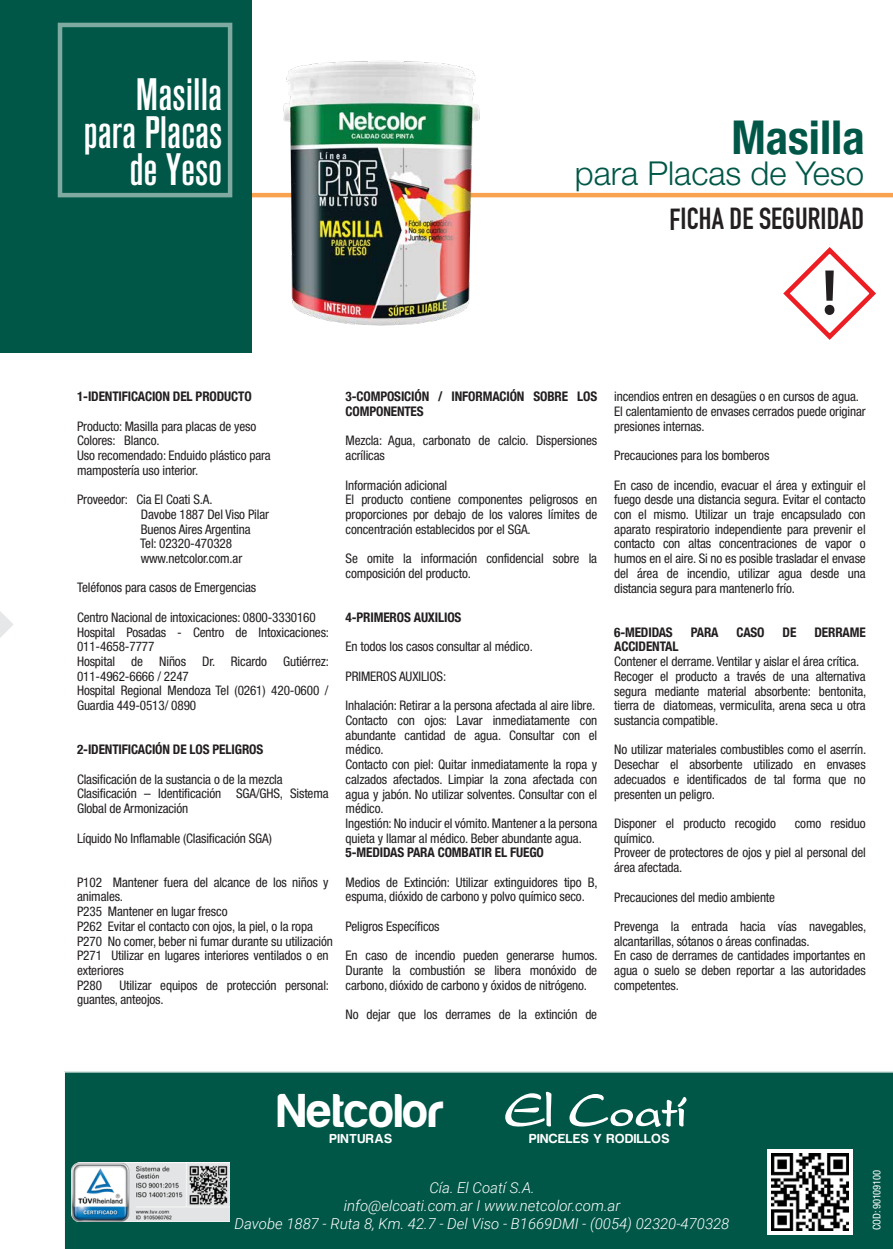
<style>
.page{position:relative;width:893px;height:1249px;background:#fff}
.page>*{position:absolute;margin:0;border:0;box-sizing:border-box;transform-origin:0 0}
.t1{font:600 64.8px "Myriad Pro";color:#231f20}
.t2{font:700 49.05px "Harabara";letter-spacing:.02em;color:#fff}
.t3{font:700 condensed 46.5px "Helvetica Neue LT Com";color:#005747}
.t4{font:500 condensed 45px/37.5px "Akzidenz Grotesk Std";color:#fff;text-align:right}
.t5{font:300 33px "Helvetica Neue";color:#005747}
.t6{font:30px "DIN Engschrift Std";letter-spacing:-.005em;color:#231f20}
.t7{font:italic 300 15px/18px "Roboto";color:#fff;text-align:center}
.t8{font:700 13.5px "Harabara";letter-spacing:.06em;color:#fff}
.t9{font:condensed 13.2px/14.7px "Helvetica Neue";letter-spacing:-.01em;color:#231f20}
.t10{font:700 condensed 13.2px/14.7px "Helvetica Neue LT Com";letter-spacing:-.01em;color:#231f20}
.t11{font:condensed 10.5px "Helvetica Neue";letter-spacing:-.02em;color:#fff}
</style>
<div class="page">
<hr style="left:251px;top:193px;width:642px;height:4px;background:#f9a350">
<div style="left:0;top:0;width:251px;height:352px;background:#005747"></div>
<div style="left:64px;top:1071px;width:829px;height:177px;background:#005747"></div>
<svg style="left:505px;top:1091px;width:46px;height:35px"></svg>
<svg style="left:569px;top:1093px;width:118px;height:33px"></svg>
<svg style="left:0;top:611px;width:13px;height:27px"></svg>
<div style="left:767px;top:1149px;width:85px;height:85px;background:#fff"></div>
<img style="left:771px;top:1153px;width:77px;height:77px">
<img style="left:71px;top:1162px;width:158px;height:58px">
<img style="left:273px;top:61px;width:215px;height:265px">
<svg style="left:783px;top:247px;width:93px;height:93px"></svg>
<h3 class="t4" style="left:84px;top:75px;width:140px">Masilla para Placas de Yeso</h3>
<h3 class="t3" style="left:731px;top:110px;width:135px">Masilla</h3>
<h3 class="t5" style="left:575px;top:153px;width:291px">para Placas de Yeso</h3>
<h3 class="t6" style="left:669px;top:201px;width:196px">FICHA DE SEGURIDAD</h3>
<h1 class="t1" style="left:821px;top:256px;width:18px">!</h1>
<p class="t10" style="left:77px;top:389px;width:176px">1-IDENTIFICACION DEL PRODUCTO</p>
<p class="t9" style="left:77px;top:418px;width:195px">Producto: Masilla para placas de yeso<br>Colores: Blanco.<br>Uso recomendado: Enduido plástico para mampostería uso interior.</p>
<p class="t9" style="left:140px;top:492px;width:130px;text-indent:-63px">Proveedor: Cia El Coati S.A.<br>Davobe 1887 Del Viso Pilar<br>Buenos Aires Argentina<br>Tel: 02320-470328 www.netcolor.com.ar</p>
<p class="t9" style="left:77px;top:580px;width:181px">Teléfonos para casos de Emergencias</p>
<p class="t9" style="left:77px;top:609px;width:254px">Centro Nacional de intoxicaciones: 0800-3330160<br>Hospital Posadas - Centro de Intoxicaciones:<br>011-4658-7777<br>Hospital de Niños Dr. Ricardo Gutiérrez:<br>011-4962-6666 / 2247<br>Hospital Regional Mendoza Tel (0261) 420-0600 / Guardia 449-0513/ 0890</p>
<p class="t10" style="left:77px;top:742px;width:188px">2-IDENTIFICACIÓN DE LOS PELIGROS</p>
<p class="t9" style="left:77px;top:771px;width:253px">Clasificación de la sustancia o de la mezcla<br>Clasificación – Identificación SGA/GHS, Sistema<br>Global de Armonización</p>
<p class="t9" style="left:77px;top:830px;width:196px">Líquido No Inflamable (Clasificación SGA)</p>
<p class="t9" style="left:77px;top:874px;width:257px">P102 Mantener fuera del alcance de los niños y animales.<br>P235 Mantener en lugar fresco<br>P262 Evitar el contacto con ojos, la piel, o la ropa<br>P270 No comer, beber ni fumar durante su utilización<br>P271 Utilizar en lugares interiores ventilados o en exteriores<br>P280</p>
<p class="t9" style="left:77px;top:977px;width:254px;text-indent:42px">Utilizar equipos de protección personal: guantes, anteojos.</p>
<p class="t10" style="left:346px;top:389px;width:253px">3-COMPOSICIÓN / INFORMACIÓN SOBRE LOS<br>COMPONENTES</p>
<p class="t9" style="left:346px;top:433px;width:253px">Mezcla: Agua, carbonato de calcio. Dispersiones acrílicas</p>
<p class="t9" style="left:346px;top:477px;width:253px">Información adicional<br>El producto contiene componentes peligrosos en proporciones por debajo de los valores límites de concentración establecidos por el SGA.</p>
<p class="t9" style="left:346px;top:551px;width:253px">Se omite la información confidencial sobre la composición del producto.</p>
<p class="t10" style="left:346px;top:610px;width:117px">4-PRIMEROS AUXILIOS</p>
<p class="t9" style="left:346px;top:639px;width:189px">En todos los casos consultar al médico.</p>
<p class="t9" style="left:346px;top:668px;width:102px">PRIMEROS AUXILIOS:</p>
<p class="t9" style="left:346px;top:698px;width:253px">Inhalación: Retirar a la persona afectada al aire libre.<br>Contacto con ojos: Lavar inmediatamente con abundante cantidad de agua. Consultar con el médico.<br>Contacto con piel: Quitar inmediatamente la ropa y calzados afectados. Limpiar la zona afectada con agua y jabón. No utilizar solventes. Consultar con el médico.<br>Ingestión: No inducir el vómito. Mantener a la persona quieta y llamar al médico. Beber abundante agua.</p>
<p class="t10" style="left:346px;top:845px;width:200px">5-MEDIDAS PARA COMBATIR EL FUEGO</p>
<p class="t9" style="left:346px;top:874px;width:254px">Medios de Extinción: Utilizar extinguidores tipo B, espuma, dióxido de carbono y polvo químico seco.</p>
<p class="t9" style="left:346px;top:918px;width:96px">Peligros Específicos</p>
<p class="t9" style="left:346px;top:948px;width:254px;text-align:justify">En caso de incendio pueden generarse humos.<br>Durante la combustión se libera monóxido de carbono, dióxido de carbono y óxidos de nitrógeno.</p>
<p class="t9" style="left:346px;top:1006px;width:253px">No dejar que los derrames de la extinción de</p>
<p class="t9" style="left:614px;top:389px;width:253px">incendios entren en desagües o en cursos de agua.<br>El calentamiento de envases cerrados puede originar presiones internas.</p>
<p class="t9" style="left:614px;top:448px;width:157px">Precauciones para los bomberos</p>
<p class="t9" style="left:614px;top:477px;width:253px;text-align:justify">En caso de incendio, evacuar el área y extinguir el fuego desde una distancia segura. Evitar el contacto con el mismo. Utilizar un traje encapsulado con aparato respiratorio independiente para prevenir el contacto con altas concentraciones de vapor o humos en el aire. Si no es posible trasladar el envase del área de incendio, utilizar agua desde una distancia segura para mantenerlo frío.</p>
<p class="t10" style="left:614px;top:624px;width:60px">6-MEDIDAS</p>
<p class="t10" style="left:691px;top:624px;width:29px">PARA</p>
<p class="t10" style="left:737px;top:624px;width:29px">CASO</p>
<p class="t10" style="left:783px;top:624px;width:15px">DE</p>
<p class="t10" style="left:814px;top:624px;width:53px">DERRAME</p>
<p class="t10" style="left:614px;top:639px;width:66px">ACCIDENTAL</p>
<p class="t9" style="left:614px;top:654px;width:254px">Contener el derrame. Ventilar y aislar el área crítica.<br>Recoger el producto a través de una alternativa segura mediante material absorbente: bentonita, tierra de diatomeas, vermiculita, arena seca u otra sustancia compatible.</p>
<p class="t9" style="left:614px;top:742px;width:254px;text-align:justify">No utilizar materiales combustibles como el aserrín.<br>Desechar el absorbente utilizado en envases adecuados e identificados de tal forma que no presenten un peligro.</p>
<p class="t9" style="left:614px;top:815px;width:163px">Disponer el producto recogido</p>
<p class="t9" style="left:795px;top:815px;width:72px">como residuo</p>
<p class="t9" style="left:614px;top:830px;width:253px">químico.<br>Proveer de protectores de ojos y piel al personal del área afectada.</p>
<p class="t9" style="left:614px;top:889px;width:162px">Precauciones del medio ambiente</p>
<p class="t9" style="left:614px;top:918px;width:254px">Prevenga la entrada hacia vías navegables, alcantarillas, sótanos o áreas confinadas.<br>En caso de derrames de cantidades importantes en agua o suelo se deben reportar a las autoridades competentes.</p>
<h2 class="t2" style="left:278px;top:1084px;width:167px">Netcolor</h2>
<p class="t8" style="left:330px;top:1131px;width:64px">PINTURAS</p>
<p class="t8" style="left:529px;top:1131px;width:142px">PINCELES Y RODILLOS</p>
<p class="t7" style="left:235px;top:1177px;width:496px">Cía. El Coatí S.A.<br>info@elcoati.com.ar I www.netcolor.com.ar<br>Davobe 1887 - Ruta 8, Km. 42.7 - Del Viso - B1669DMI - (0054) 02320-470328</p>
<p class="t11" style="left:871px;top:1229px;width:61px;rotate:-90deg">COD: 90109100</p>
</div>
